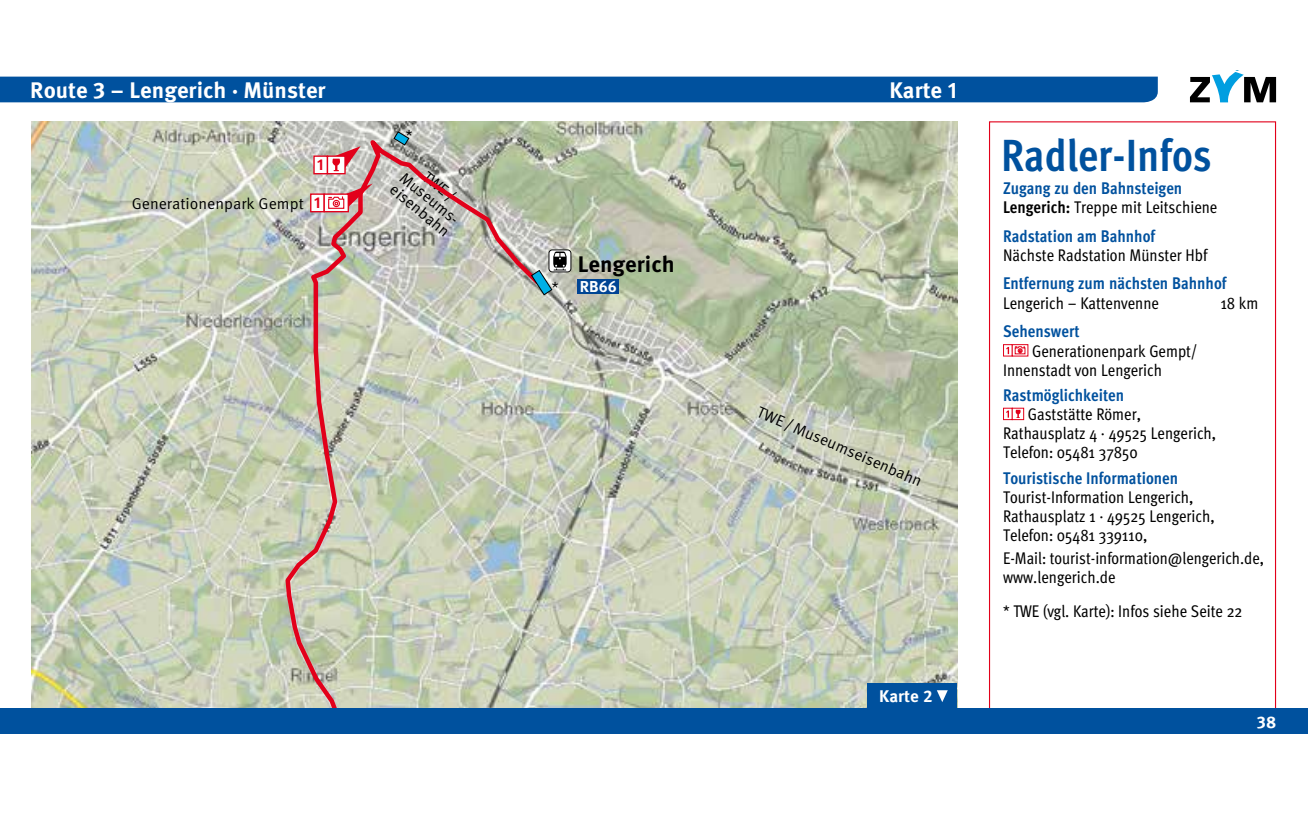
<style>
.page{position:relative;width:1308px;height:830px;background:#fff}
.page>*{position:absolute;margin:0;border:0;box-sizing:border-box;transform-origin:0 0}
.t1{font:700 condensed 45px "Meta Pro";color:#00519e}
.t2{font:700 22.5px "Meta Pro";color:#fff}
.t3{font:700 22.5px "Meta Pro";color:#000}
.t4{font:condensed 16.88px/19.1px "Meta Pro";color:#000}
.t5{font:700 condensed 16.88px/19.1px "Meta Pro";color:#00519e}
.t6{font:700 16.88px "Meta Pro";color:#fff}
.t7{font:15.75px/15.3px "Meta Pro Norm";color:#000;text-align:center}
.t8{font:700 15.75px "Meta Pro";color:#fff}
.t9{font:700 15.75px "Meta Pro";color:#e2001a}
.s1{font-family:"Meta Pro";font-weight:700;color:#e2001a}
.s2{color:#000}
.s3{font-weight:400;color:#000}
</style>
<div class="page">
<img style="left:32px;top:121px;width:925px;height:587px">
<div style="left:989px;top:121px;width:287px;height:593px;background:#fff;border:1px solid #e2001a"></div>
<div style="left:867px;top:682px;width:90px;height:28px;background:#00519e"></div>
<svg style="left:936px;top:690px;width:11px;height:11px"></svg>
<div style="left:1003px;top:344px;width:9px;height:12px;border:1px solid #e2001a"></div>
<div style="left:1011px;top:344px;width:17px;height:12px;border:1px solid #e2001a"></div>
<svg style="left:1006px;top:345px;width:19px;height:9px"></svg>
<div style="left:1003px;top:407px;width:9px;height:13px;border:1px solid #e2001a"></div>
<div style="left:1011px;top:407px;width:13px;height:13px;border:1px solid #e2001a"></div>
<svg style="left:1006px;top:409px;width:15px;height:9px"></svg>
<div style="left:578px;top:278px;width:41px;height:15px;background:#004494"></div>
<svg style="left:283px;top:122px;width:261px;height:586px;background:#c5c4b3"></svg>
<svg style="left:531px;top:249px;width:40px;height:46px;background:#9aaaab"></svg>
<div style="left:0;top:708px;width:1307px;height:25px;background:#00519e"></div>
<div style="left:0;top:77px;width:1157px;height:25px;background:#00519e"></div>
<svg style="left:1190px;top:102px;width:86px;height:1px"></svg>
<svg style="left:1190px;top:70px;width:86px;height:32px"></svg>
<h2 class="t2" style="left:30px;top:73px;width:297px">Route 3 – Lengerich · Münster</h2>
<h2 class="t2" style="left:889px;top:73px;width:69px">Karte 1</h2>
<p class="t9" style="left:317px;top:153px;width:8px">1</p>
<p class="t7" style="left:132px;top:195px;width:190px">Generationenpark Gempt <span class="s1">1</span></p>
<p class="t7" style="left:405px;top:127px;width:9px">*</p>
<p class="t7" style="left:416px;top:156px;width:76px;rotate:39deg">TWE/<br>Museums&shy;eisenbahn</p>
<p class="t7" style="left:551px;top:278px;width:9px">*</p>
<h2 class="t3" style="left:578px;top:247px;width:98px">Lengerich</h2>
<p class="t8" style="left:580px;top:273px;width:39px">RB66</p>
<p class="t7" style="left:761px;top:403px;width:179px;rotate:23deg">TWE/Museumseisenbahn</p>
<p class="t6" style="left:879px;top:682px;width:55px">Karte 2</p>
<h1 class="t1" style="left:1001px;top:121px;width:212px">Radler-Infos</h1>
<p class="t5" style="left:1003px;top:177px;width:216px">Zugang zu den Bahnsteigen<br><span class="s2">Lengerich:</span> <span class="s3">Treppe mit Leitschiene</span></p>
<p class="t5" style="left:1003px;top:225px;width:154px">Radstation am Bahnhof</p>
<p class="t4" style="left:1003px;top:244px;width:206px">Nächste Radstation Münster Hbf</p>
<p class="t5" style="left:1003px;top:273px;width:225px">Entfernung zum nächsten Bahnhof</p>
<p class="t4" style="left:1003px;top:292px;width:157px">Lengerich – Kattenvenne</p>
<p class="t4" style="left:1220px;top:292px;width:39px">18 km</p>
<p class="t5" style="left:1003px;top:321px;width:78px">Sehenswert</p>
<p class="t4" style="left:1003px;top:339px;width:195px;text-indent:29px">Generationenpark Gempt/<br>Innenstadt von Lengerich</p>
<p class="t5" style="left:1003px;top:384px;width:122px">Rastmöglichkeiten</p>
<p class="t4" style="left:1003px;top:403px;width:215px;text-indent:25px">Gaststätte Römer,<br>Rathausplatz 4 · 49525 Lengerich,<br>Telefon: 05481 37850</p>
<p class="t5" style="left:1003px;top:467px;width:177px">Touristische Informationen</p>
<p class="t4" style="left:1003px;top:486px;width:213px">Tourist-Information Lengerich,<br>Rathausplatz 1 · 49525 Lengerich,<br>Telefon: 05481 339110,</p>
<p class="t4" style="left:1003px;top:546px;width:262px">E-Mail: tourist-information@lengerich.de, www.lengerich.de</p>
<p class="t4" style="left:1003px;top:600px;width:241px">* TWE (vgl. Karte): Infos siehe Seite 22</p>
<p class="t6" style="left:1256px;top:708px;width:21px">38</p>
</div>
